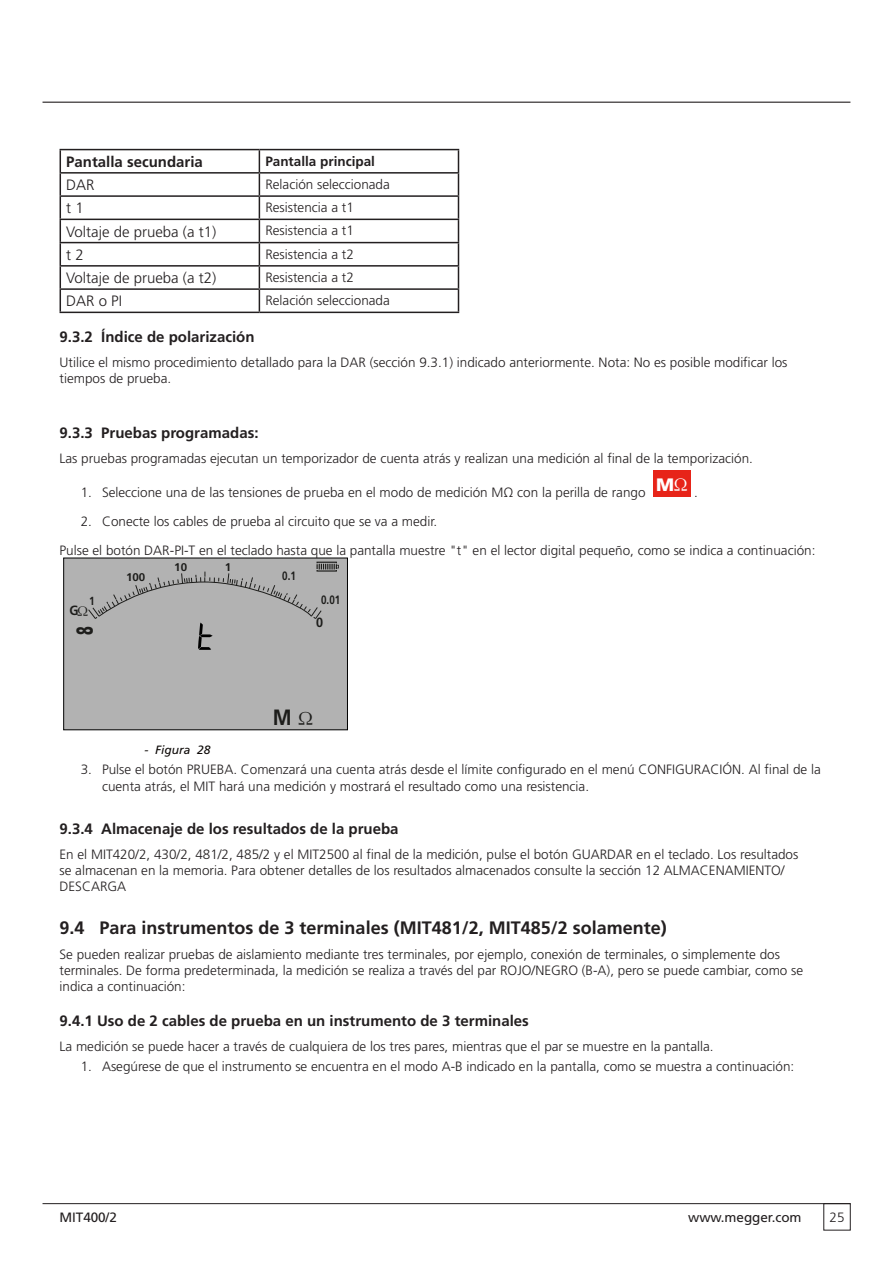
<style>
.page{position:relative;width:893px;height:1263px;background:#fff}
.page>*{position:absolute;margin:0;border:0;box-sizing:border-box;transform-origin:0 0}
.t1{font:900 23.1px "Frutiger LT Std";color:#1d1d1b;scale:.62 1}
.t2{font:700 22.2px "Frutiger LT Std";color:#1d1d1b;scale:.9 1}
.SUB_SECTION_HEADER{font:700 18px "Frutiger LT Pro";color:#231f20}
.t3{font:900 18px "Frutiger LT Pro";color:#fff}
.Set_HEADER{font:700 15px "Frutiger LT Pro";color:#231f20}
.Main_Copy{font:300 15px "Frutiger LT Pro";color:#231f20}
.Main_Copy-2{font:700 15px "Frutiger LT Pro";color:#231f20}
.Main_Copy-3{font:300 13.5px/16.2px "Frutiger LT Pro";color:#231f20}
.t4{font:13.5px "Frutiger LT Pro";letter-spacing:-.005em;color:#231f20}
.Main_Copy-4{font:700 13.5px "Frutiger LT Pro";color:#231f20}
.t5{font:700 13.35px "Frutiger LT Std";color:#1d1d1b;scale:.94 1}
.t6{font:700 12.15px "Frutiger LT Std";color:#1d1d1b;scale:.81 1}
.FigureCopy{font:italic 12px "Frutiger LT Pro";color:#0c0806}
.t7{font:700 11.7px "Frutiger LT Std";color:#1d1d1b;scale:.85 1}
.t8{font:700 11.1px "Frutiger LT Std";color:#1d1d1b}
</style>
<div class="page">
<hr style="left:43px;top:1203px;width:807px;height:1px;background:#231f20">
<hr style="left:43px;top:102px;width:807px;height:1px;background:#231f20">
<hr style="left:60px;top:149px;width:199px;height:1px;background:#231f20">
<hr style="left:259px;top:149px;width:200px;height:1px;background:#231f20">
<hr style="left:60px;top:172px;width:199px;height:2px;background:#231f20">
<hr style="left:259px;top:172px;width:200px;height:2px;background:#231f20">
<hr style="left:60px;top:195px;width:199px;height:2px;background:#231f20">
<hr style="left:259px;top:195px;width:200px;height:2px;background:#231f20">
<hr style="left:60px;top:219px;width:199px;height:1px;background:#231f20">
<hr style="left:259px;top:219px;width:200px;height:1px;background:#231f20">
<hr style="left:60px;top:242px;width:199px;height:1px;background:#231f20">
<hr style="left:259px;top:242px;width:200px;height:1px;background:#231f20">
<hr style="left:60px;top:265px;width:199px;height:2px;background:#231f20">
<hr style="left:259px;top:265px;width:200px;height:2px;background:#231f20">
<hr style="left:60px;top:288px;width:199px;height:2px;background:#231f20">
<svg style="left:60px;top:150px;width:1px;height:162px"></svg>
<hr style="left:259px;top:288px;width:200px;height:2px;background:#231f20">
<svg style="left:259px;top:150px;width:1px;height:162px"></svg>
<svg style="left:458px;top:150px;width:1px;height:162px"></svg>
<hr style="left:60px;top:312px;width:199px;height:1px;background:#231f20">
<hr style="left:259px;top:312px;width:200px;height:1px;background:#231f20">
<div style="left:653px;top:470px;width:37px;height:27px;background:#e72419"></div>
<div style="left:64px;top:558px;width:283px;height:172px;background:#b2b2b2"></div>
<div style="left:63px;top:558px;width:285px;height:172px;border:1px solid #000"></div>
<svg style="left:88px;top:562px;width:251px;height:88px"></svg>
<p class="Main_Copy-2" style="left:66px;top:153px;width:138px">Pantalla secundaria</p>
<p class="Main_Copy-4" style="left:265px;top:153px;width:111px">Pantalla principal</p>
<p class="Main_Copy" style="left:66px;top:176px;width:30px">DAR</p>
<p class="Main_Copy-3" style="left:265px;top:176px;width:126px">Relación seleccionada</p>
<p class="Main_Copy" style="left:66px;top:199px;width:19px">t 1</p>
<p class="Main_Copy-3" style="left:265px;top:200px;width:90px">Resistencia a t1</p>
<p class="Main_Copy" style="left:66px;top:223px;width:152px">Voltaje de prueba (a t1)</p>
<p class="Main_Copy-3" style="left:265px;top:223px;width:90px">Resistencia a t1</p>
<p class="Main_Copy" style="left:66px;top:246px;width:19px">t 2</p>
<p class="Main_Copy-3" style="left:265px;top:246px;width:90px">Resistencia a t2</p>
<p class="Main_Copy" style="left:66px;top:269px;width:152px">Voltaje de prueba (a t2)</p>
<p class="Main_Copy-3" style="left:265px;top:269px;width:90px">Resistencia a t2</p>
<p class="Main_Copy" style="left:66px;top:292px;width:57px">DAR o PI</p>
<p class="Main_Copy-3" style="left:265px;top:293px;width:126px">Relación seleccionada</p>
<p class="Set_HEADER" style="left:60px;top:328px;width:197px">9.3.2 Índice de polarización</p>
<p class="Main_Copy-3" style="left:60px;top:354px;width:729px">Utilice el mismo procedimiento detallado para la DAR (sección 9.3.1) indicado anteriormente. Nota: No es posible modificar los tiempos de prueba.</p>
<p class="Set_HEADER" style="left:60px;top:424px;width:200px">9.3.3 Pruebas programadas:</p>
<p class="Main_Copy-3" style="left:60px;top:450px;width:695px">Las pruebas programadas ejecutan un temporizador de cuenta atrás y realizan una medición al final de la temporización.</p>
<p class="Main_Copy-3" style="left:81px;top:484px;width:566px">1. Seleccione una de las tensiones de prueba en el modo de medición MΩ con la perilla de rango</p>
<p class="t3" style="left:656px;top:474px;width:19px">M</p>
<p class="Main_Copy-3" style="left:694px;top:484px;width:5px">.</p>
<p class="Main_Copy-3" style="left:81px;top:513px;width:358px">2. Conecte los cables de prueba al circuito que se va a medir.</p>
<p class="Main_Copy-3" style="left:60px;top:542px;width:757px">Pulse el botón DAR-PI-T en el teclado hasta que la pantalla muestre "t" en el lector digital pequeño, como se indica a continuación:</p>
<p class="t7" style="left:89px;top:594px;width:8px">1</p>
<p class="t1" style="left:71px;top:635px;width:16px;rotate:-90deg">8</p>
<p class="t5" style="left:69px;top:603px;width:11px">G</p>
<p class="t8" style="left:126px;top:571px;width:21px">100</p>
<p class="t8" style="left:174px;top:560px;width:14px">10</p>
<p class="t8" style="left:225px;top:560px;width:8px">1</p>
<p class="t6" style="left:282px;top:568px;width:18px">0.1</p>
<p class="t6" style="left:321px;top:593px;width:25px">0.01</p>
<p class="t5" style="left:316px;top:614px;width:9px">0</p>
<p class="t2" style="left:273px;top:704px;width:23px">M</p>
<p class="FigureCopy" style="left:145px;top:743px;width:68px">- Figura 28</p>
<p class="Main_Copy-3" style="left:102px;top:762px;width:720px;text-indent:-21px">3. Pulse el botón PRUEBA. Comenzará una cuenta atrás desde el límite configurado en el menú CONFIGURACIÓN. Al final de la cuenta atrás, el MIT hará una medición y mostrará el resultado como una resistencia.</p>
<p class="Set_HEADER" style="left:60px;top:820px;width:340px">9.3.4 Almacenaje de los resultados de la prueba</p>
<p class="Main_Copy-3" style="left:60px;top:846px;width:740px">En el MIT420/2, 430/2, 481/2, 485/2 y el MIT2500 al final de la medición, pulse el botón GUARDAR en el teclado. Los resultados se almacenan en la memoria. Para obtener detalles de los resultados almacenados consulte la sección 12 ALMACENAMIENTO/<br>DESCARGA</p>
<p class="SUB_SECTION_HEADER" style="left:60px;top:917px;width:609px">9.4 Para instrumentos de 3 terminales (MIT481/2, MIT485/2 solamente)</p>
<p class="Main_Copy-3" style="left:60px;top:946px;width:745px">Se pueden realizar pruebas de aislamiento mediante tres terminales, por ejemplo, conexión de terminales, o simplemente dos terminales. De forma predeterminada, la medición se realiza a través del par ROJO/NEGRO (B-A), pero se puede cambiar, como se indica a continuación:</p>
<p class="Set_HEADER" style="left:60px;top:1012px;width:471px">9.4.1 Uso de 2 cables de prueba en un instrumento de 3 terminales</p>
<p class="Main_Copy-3" style="left:60px;top:1038px;width:656px">La medición se puede hacer a través de cualquiera de los tres pares, mientras que el par se muestre en la pantalla.</p>
<p class="Main_Copy-3" style="left:81px;top:1059px;width:715px">1. Asegúrese de que el instrumento se encuentra en el modo A-B indicado en la pantalla, como se muestra a continuación:</p>
<p class="t4" style="left:60px;top:1210px;width:59px">MIT400/2</p>
<p class="t4" style="left:688px;top:1210px;width:115px">www.megger.com</p>
<p class="Main_Copy-3" style="left:829px;top:1209px;width:17px">25</p>
</div>
